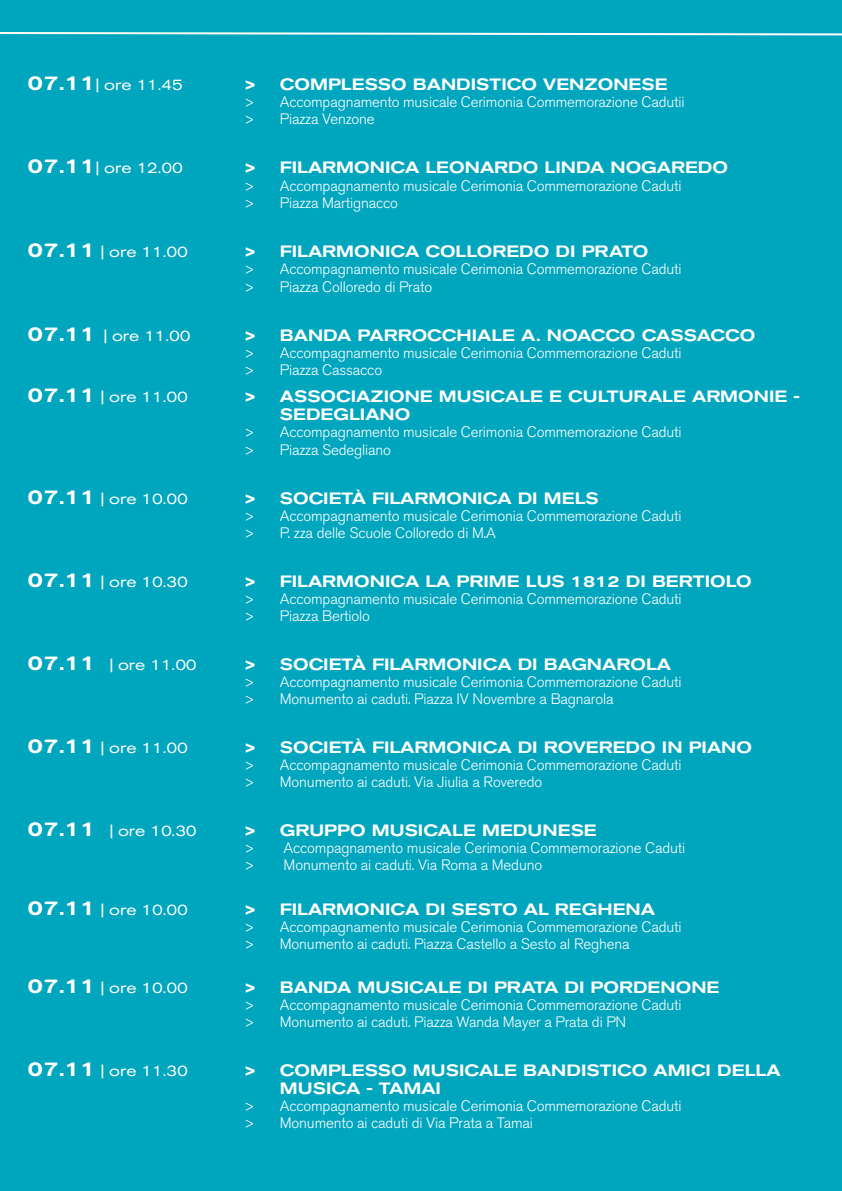
<style>
.page{position:relative;width:842px;height:1191px;background:#00a5be}
.page>*{position:absolute;margin:0;border:0;box-sizing:border-box;transform-origin:0 0}
.t1{font:500 expanded 16.3px/17.5px "Akzidenz Grotesk BQ";color:#fff}
.t2{font:300 15px/17px "Akzidenz Grotesk BQ";letter-spacing:-.01em;color:#fff}
.t3{font:expanded 14.9px "Akzidenz Grotesk BQ";color:#fff}
.s1{font-weight:500;font-size:20.7px}
</style>
<div class="page">
<svg style="left:0;top:32px;width:842px;height:4px"></svg>
<p class="t3" style="left:28px;top:77px;width:156px"><span class="s1">07.11</span>| ore 11.45</p>
<p class="t1" style="left:244px;top:76px;width:425px">&gt; COMPLESSO BANDISTICO VENZONESE</p>
<p class="t2" style="left:244px;top:94px;width:442px">&gt; Accompagnamento musicale Cerimonia Commemorazione Cadutii &gt; Piazza Venzone</p>
<p class="t3" style="left:28px;top:160px;width:156px"><span class="s1">07.11</span>| ore 12.00</p>
<p class="t1" style="left:244px;top:159px;width:486px">&gt; FILARMONICA LEONARDO LINDA NOGAREDO</p>
<p class="t2" style="left:244px;top:177px;width:439px">&gt; Accompagnamento musicale Cerimonia Commemorazione Caduti &gt; Piazza Martignacco</p>
<p class="t3" style="left:28px;top:243px;width:161px"><span class="s1">07.11</span> | ore 11.00</p>
<p class="t1" style="left:244px;top:242px;width:406px">&gt; FILARMONICA COLLOREDO DI PRATO</p>
<p class="t2" style="left:244px;top:260px;width:439px;line-height:17.5px">&gt; Accompagnamento musicale Cerimonia Commemorazione Caduti &gt; Piazza Colloredo di Prato</p>
<p class="t3" style="left:28px;top:327px;width:164px"><span class="s1">07.11</span> | ore 11.00</p>
<p class="t1" style="left:244px;top:326px;width:513px">&gt; BANDA PARROCCHIALE A. NOACCO CASSACCO</p>
<p class="t2" style="left:244px;top:344px;width:439px">&gt; Accompagnamento musicale Cerimonia Commemorazione Caduti &gt; Piazza Cassacco</p>
<p class="t3" style="left:28px;top:388px;width:161px"><span class="s1">07.11</span> | ore 11.00</p>
<p class="t1" style="left:280px;top:388px;width:522px;text-indent:-36px">&gt; ASSOCIAZIONE MUSICALE E CULTURALE ARMONIE -<br>SEDEGLIANO</p>
<p class="t2" style="left:244px;top:424px;width:439px;line-height:17.5px">&gt; Accompagnamento musicale Cerimonia Commemorazione Caduti &gt; Piazza Sedegliano</p>
<p class="t3" style="left:28px;top:490px;width:161px"><span class="s1">07.11</span> | ore 10.00</p>
<p class="t1" style="left:244px;top:489px;width:356px">&gt; SOCIETÀ FILARMONICA DI MELS</p>
<p class="t2" style="left:244px;top:507px;width:439px">&gt; Accompagnamento musicale Cerimonia Commemorazione Caduti &gt; P. zza delle Scuole Colloredo di M.A</p>
<p class="t3" style="left:28px;top:573px;width:161px"><span class="s1">07.11</span> | ore 10.30</p>
<p class="t1" style="left:244px;top:572px;width:509px">&gt; FILARMONICA LA PRIME LUS 1812 DI BERTIOLO</p>
<p class="t2" style="left:244px;top:590px;width:439px">&gt; Accompagnamento musicale Cerimonia Commemorazione Caduti &gt; Piazza Bertiolo</p>
<p class="t3" style="left:28px;top:656px;width:170px"><span class="s1">07.11</span> | ore 11.00</p>
<p class="t1" style="left:244px;top:655px;width:429px">&gt; SOCIETÀ FILARMONICA DI BAGNAROLA</p>
<p class="t2" style="left:244px;top:673px;width:439px">&gt; Accompagnamento musicale Cerimonia Commemorazione Caduti &gt; Monumento ai caduti. Piazza IV Novembre a Bagnarola</p>
<p class="t3" style="left:28px;top:739px;width:161px"><span class="s1">07.11</span> | ore 11.00</p>
<p class="t1" style="left:244px;top:738px;width:510px">&gt; SOCIETÀ FILARMONICA DI ROVEREDO IN PIANO</p>
<p class="t2" style="left:244px;top:756px;width:439px">&gt; Accompagnamento musicale Cerimonia Commemorazione Caduti &gt; Monumento ai caduti. Via Jiulia a Roveredo</p>
<p class="t3" style="left:28px;top:822px;width:170px"><span class="s1">07.11</span> | ore 10.30</p>
<p class="t1" style="left:244px;top:821px;width:354px">&gt; GRUPPO MUSICALE MEDUNESE</p>
<p class="t2" style="left:244px;top:839px;width:443px">&gt; Accompagnamento musicale Cerimonia Commemorazione Caduti &gt; Monumento ai caduti. Via Roma a Meduno</p>
<p class="t3" style="left:28px;top:900px;width:161px"><span class="s1">07.11</span> | ore 10.00</p>
<p class="t1" style="left:244px;top:900px;width:413px">&gt; FILARMONICA DI SESTO AL REGHENA</p>
<p class="t2" style="left:244px;top:918px;width:439px">&gt; Accompagnamento musicale Cerimonia Commemorazione Caduti &gt; Monumento ai caduti. Piazza Castello a Sesto al Reghena</p>
<p class="t3" style="left:28px;top:979px;width:161px"><span class="s1">07.11</span> | ore 10.00</p>
<p class="t1" style="left:244px;top:979px;width:477px">&gt; BANDA MUSICALE DI PRATA DI PORDENONE</p>
<p class="t2" style="left:244px;top:996px;width:439px">&gt; Accompagnamento musicale Cerimonia Commemorazione Caduti &gt; Monumento ai caduti. Piazza Wanda Mayer a Prata di PN</p>
<p class="t3" style="left:28px;top:1062px;width:161px"><span class="s1">07.11</span> | ore 11.30</p>
<p class="t1" style="left:280px;top:1062px;width:502px;text-indent:-36px">&gt; COMPLESSO MUSICALE BANDISTICO AMICI DELLA<br>MUSICA - TAMAI</p>
<p class="t2" style="left:244px;top:1097px;width:439px">&gt; Accompagnamento musicale Cerimonia Commemorazione Caduti &gt; Monumento ai caduti di Via Prata a Tamai</p>
</div>
